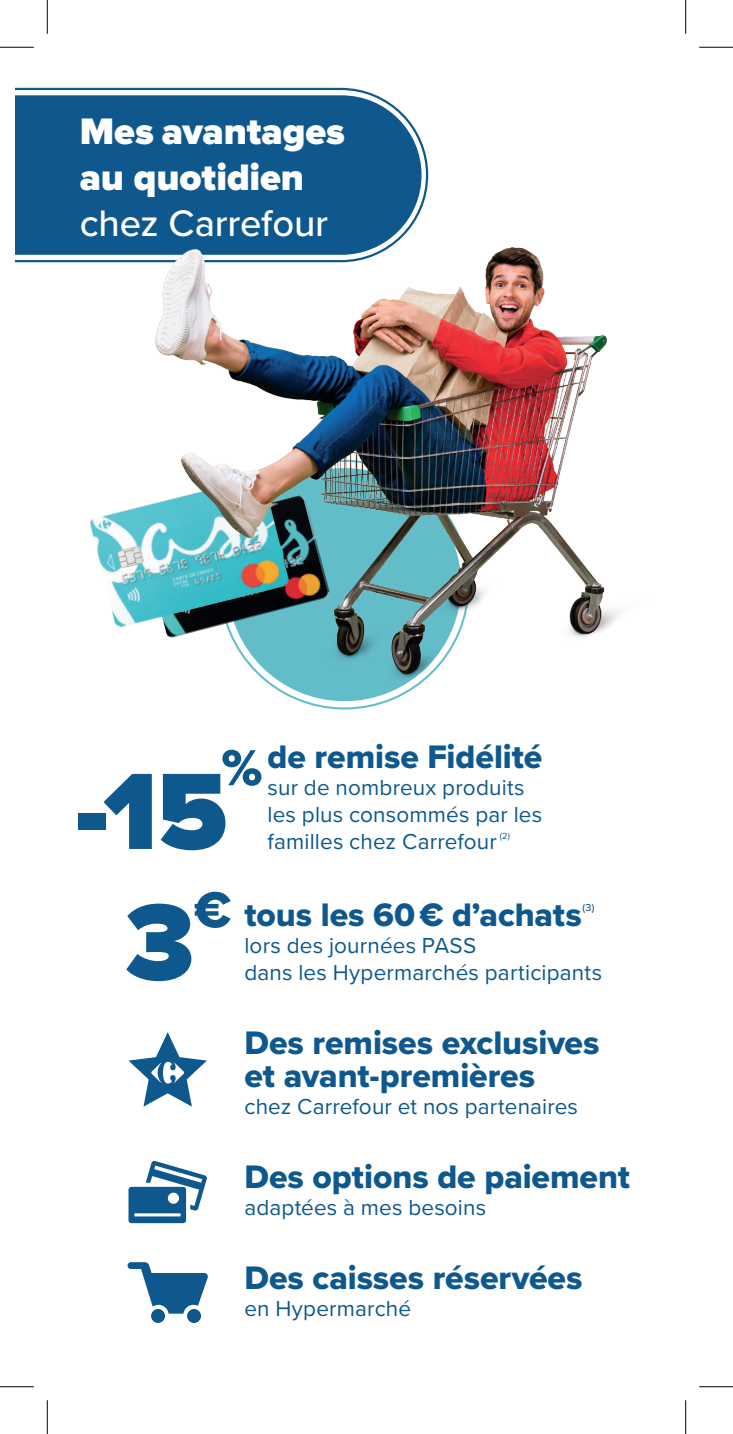
<style>
.page{position:relative;width:733px;height:1434px;background:#fff}
.page>*{position:absolute;margin:0;border:0;box-sizing:border-box;transform-origin:0 0}
.t1{font:900 112.5px "Proxima Nova";color:#0e588e}
.t2{font:900 52.43px "Proxima Nova";color:#0e588e}
.t3{font:52.43px "Proxima Nova Extrabld";color:#0e588e}
.t4{font:900 38.25px/45.9px "Proxima Nova";letter-spacing:-.005em;color:#fff}
.t5{font:33.75px/33.8px "Proxima Nova Extrabld";color:#0e588e}
.t6{font:22.5px/27px "Proxima Nova";letter-spacing:.005em;color:#0e588e}
.t7{font:500 10.58px "Proxima Nova";color:#0e588e}
.t8{font:9.22px "Proxima Nova";color:#0e588e}
.s1{font-weight:500}
</style>
<div class="page">
<div style="left:228px;top:468px;width:233px;height:233px;background:#62bdc8;border-radius:50%"></div>
<img style="left:89px;top:503px;width:66px;height:125px">
<svg style="left:128px;top:1032px;width:79px;height:75px"></svg>
<svg style="left:128px;top:1161px;width:79px;height:62px"></svg>
<svg style="left:127px;top:1262px;width:81px;height:52px"></svg>
<div style="left:151px;top:1309px;width:14px;height:14px;background:#0e588e;border-radius:50%"></div>
<div style="left:187px;top:1309px;width:14px;height:14px;background:#0e588e;border-radius:50%"></div>
<svg style="left:15px;top:87px;width:414px;height:176px;background:#256798"></svg>
<img style="left:155px;top:248px;width:465px;height:436px">
<hr style="left:0;top:47px;width:34px;height:1px;background:#000">
<hr style="left:699px;top:47px;width:33px;height:1px;background:#000">
<hr style="left:0;top:1386px;width:34px;height:1px;background:#000">
<hr style="left:699px;top:1386px;width:33px;height:1px;background:#000">
<hr style="left:47px;top:0;width:1px;height:34px;background:#000">
<hr style="left:47px;top:1400px;width:1px;height:34px;background:#000">
<hr style="left:685px;top:0;width:1px;height:34px;background:#000">
<hr style="left:685px;top:1400px;width:1px;height:34px;background:#000">
<p class="t4" style="left:80px;top:110px;width:266px">Mes avantages au quotidien <span class="s1">chez Carrefour</span></p>
<p class="t5" style="left:267px;top:739px;width:276px">de remise Fidélité</p>
<p class="t6" style="left:267px;top:773px;width:276px">sur de nombreux produits les plus consommés par les familles chez Carrefour</p>
<p class="t2" style="left:221px;top:737px;width:43px">%</p>
<p class="t1" style="left:75px;top:747px;width:154px">-15</p>
<p class="t8" style="left:499px;top:829px;width:12px">(2)</p>
<p class="t3" style="left:194px;top:871px;width:39px">€</p>
<p class="t1" style="left:125px;top:877px;width:71px">3</p>
<p class="t5" style="left:244px;top:897px;width:339px">tous les 60 € d’achats</p>
<p class="t7" style="left:582px;top:899px;width:14px">(3)</p>
<p class="t6" style="left:244px;top:931px;width:233px">lors des journées PASS</p>
<p class="t6" style="left:244px;top:958px;width:359px">dans les Hypermarchés participants</p>
<p class="t5" style="left:244px;top:1025px;width:356px">Des remises exclusives et avant-premières</p>
<p class="t6" style="left:244px;top:1092px;width:335px">chez Carrefour et nos partenaires</p>
<p class="t5" style="left:244px;top:1160px;width:387px">Des options de paiement</p>
<p class="t6" style="left:244px;top:1193px;width:243px">adaptées à mes besoins</p>
<p class="t5" style="left:244px;top:1260px;width:339px">Des caisses réservées</p>
<p class="t6" style="left:244px;top:1294px;width:168px">en Hypermarché</p>
</div>
